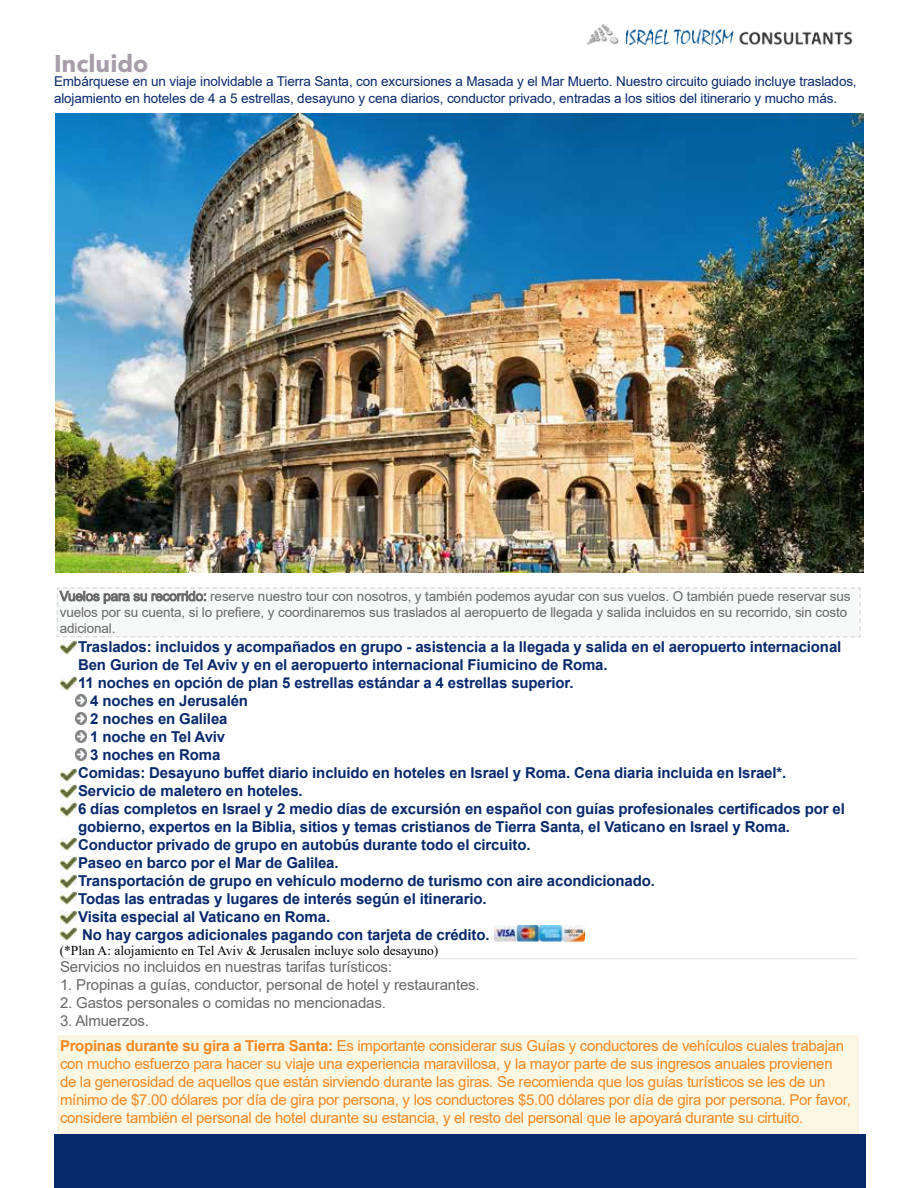
<style>
.page{position:relative;width:918px;height:1188px;background:#fff}
.page>*{position:absolute;margin:0;border:0;box-sizing:border-box;transform-origin:0 0}
.t1{font:700 24px "Avenir Next LT Pro";color:#a89dab}
.t2{font:700 15px "Arial";letter-spacing:-.01em;color:#08296c}
.t3{font:15px/18px "Arial";letter-spacing:-.02em;color:#f68822}
.t4{font:15px "Arial";letter-spacing:-.01em;color:#676767}
.t5{font:13.5px/16.2px "Arial";letter-spacing:-.01em;color:#676767}
.t6{font:13.5px/16.2px "Arial";letter-spacing:-.01em;color:#08296c}
.t7{font:13.5px "Times New Roman";color:#000}
.s1{color:#676767}
.s2{font-weight:700}
</style>
<div class="page">
<div style="left:58px;top:1036px;width:800px;height:97px;background:#fbf7e3"></div>
<img style="left:55px;top:114px;width:809px;height:459px">
<img style="left:60px;top:641px;width:16px;height:13px">
<img style="left:60px;top:677px;width:16px;height:13px">
<img style="left:60px;top:803px;width:16px;height:13px">
<img style="left:60px;top:837px;width:16px;height:14px">
<img style="left:60px;top:857px;width:16px;height:13px">
<img style="left:60px;top:891px;width:16px;height:14px">
<img style="left:60px;top:875px;width:16px;height:13px">
<svg style="left:75px;top:713px;width:11px;height:11px"></svg>
<svg style="left:75px;top:731px;width:11px;height:11px"></svg>
<hr style="left:61px;top:958px;width:796px;height:1px;background:#dededd">
<img style="left:586px;top:25px;width:267px;height:19px">
<div style="left:54px;top:1134px;width:811px;height:54px;background:#08296c"></div>
<img style="left:494px;top:926px;width:91px;height:15px">
<svg style="left:75px;top:695px;width:11px;height:11px"></svg>
<img style="left:60px;top:768px;width:16px;height:14px">
<img style="left:60px;top:785px;width:16px;height:13px">
<img style="left:60px;top:911px;width:16px;height:13px">
<svg style="left:75px;top:749px;width:11px;height:11px"></svg>
<svg style="left:56px;top:587px;width:805px;height:51px"></svg>
<img style="left:60px;top:927px;width:16px;height:14px">
<h1 class="t1" style="left:54px;top:49px;width:96px">Incluido</h1>
<p class="t6" style="left:54px;top:73px;width:804px">Embárquese en un viaje inolvidable a Tierra Santa, con excursiones a Masada y el Mar Muerto. Nuestro circuito guiado incluye traslados, alojamiento en hoteles de 4 a 5 estrellas, desayuno y cena diarios, conductor privado, entradas a los sitios del itinerario y mucho más.</p>
<p class="t5" style="left:60px;top:588px;width:792px">Vuelos para su recorrido: reserve nuestro tour con nosotros, y también podemos ayudar con sus vuelos. O también puede reservar sus vuelos por su cuenta, si lo prefiere, y coordinaremos sus traslados al aeropuerto de llegada y salida incluidos en su recorrido, sin costo adicional.</p>
<p class="t2" style="left:78px;top:636px;width:765px">Traslados: incluidos y acompañados en grupo - asistencia a la llegada y salida en el aeropuerto internacional</p>
<p class="t2" style="left:78px;top:654px;width:531px">Ben Gurion de Tel Aviv y en el aeropuerto internacional Fiumicino de Roma.</p>
<p class="t2" style="left:78px;top:672px;width:497px">11 noches en opción de plan 5 estrellas estándar a 4 estrellas superior.</p>
<p class="t2" style="left:90px;top:690px;width:159px">4 noches en Jerusalén</p>
<p class="t2" style="left:90px;top:708px;width:139px">2 noches en Galilea</p>
<p class="t2" style="left:90px;top:726px;width:137px">1 noche en Tel Aviv</p>
<p class="t2" style="left:90px;top:744px;width:132px">3 noches en Roma</p>
<p class="t2" style="left:78px;top:762px;width:710px">Comidas: Desayuno buffet diario incluido en hoteles en Israel y Roma. Cena diaria incluida en Israel*.</p>
<p class="t2" style="left:78px;top:780px;width:226px">Servicio de maletero en hoteles.</p>
<p class="t2" style="left:78px;top:798px;width:768px">6 días completos en Israel y 2 medio días de excursión en español con guías profesionales certificados por el</p>
<p class="t2" style="left:78px;top:816px;width:713px">gobierno, expertos en la Biblia, sitios y temas cristianos de Tierra Santa, el Vaticano en Israel y Roma.</p>
<p class="t2" style="left:78px;top:834px;width:454px">Conductor privado de grupo en autobús durante todo el circuito.</p>
<p class="t2" style="left:78px;top:852px;width:262px">Paseo en barco por el Mar de Galilea.</p>
<p class="t2" style="left:78px;top:870px;width:578px">Transportación de grupo en vehículo moderno de turismo con aire acondicionado.</p>
<p class="t2" style="left:78px;top:888px;width:410px">Todas las entradas y lugares de interés según el itinerario.</p>
<p class="t2" style="left:78px;top:906px;width:254px">Visita especial al Vaticano en Roma.</p>
<p class="t2" style="left:82px;top:924px;width:409px">No hay cargos adicionales pagando con tarjeta de crédito.</p>
<p class="t4" style="left:60px;top:956px;width:334px">Servicios no incluidos en nuestras tarifas turísticos:</p>
<p class="t4" style="left:60px;top:974px;width:421px">1. Propinas a guías, conductor, personal de hotel y restaurantes.</p>
<p class="t4" style="left:60px;top:992px;width:327px">2. Gastos personales o comidas no mencionadas.</p>
<p class="t3" style="left:60px;top:1008px;width:786px;line-height:25.5px"><span class="s1">3. Almuerzos.<br></span><span class="s2">Propinas durante su gira a Tierra Santa:</span> Es importante considerar sus Guías y conductores de vehículos cuales trabajan</p>
<p class="t3" style="left:60px;top:1055px;width:792px">con mucho esfuerzo para hacer su viaje una experiencia maravillosa, y la mayor parte de sus ingresos anuales provienen de la generosidad de aquellos que están sirviendo durante las giras. Se recomienda que los guías turísticos se les de un mínimo de $7.00 dólares por día de gira por persona, y los conductores $5.00 dólares por día de gira por persona. Por favor, considere también el personal de hotel durante su estancia, y el resto del personal que le apoyará durante su cirtuito.</p>
<p class="t7" style="left:60px;top:941px;width:380px">(*Plan A: alojamiento en Tel Aviv &amp; Jerusalen incluye solo desayuno)</p>
</div>
